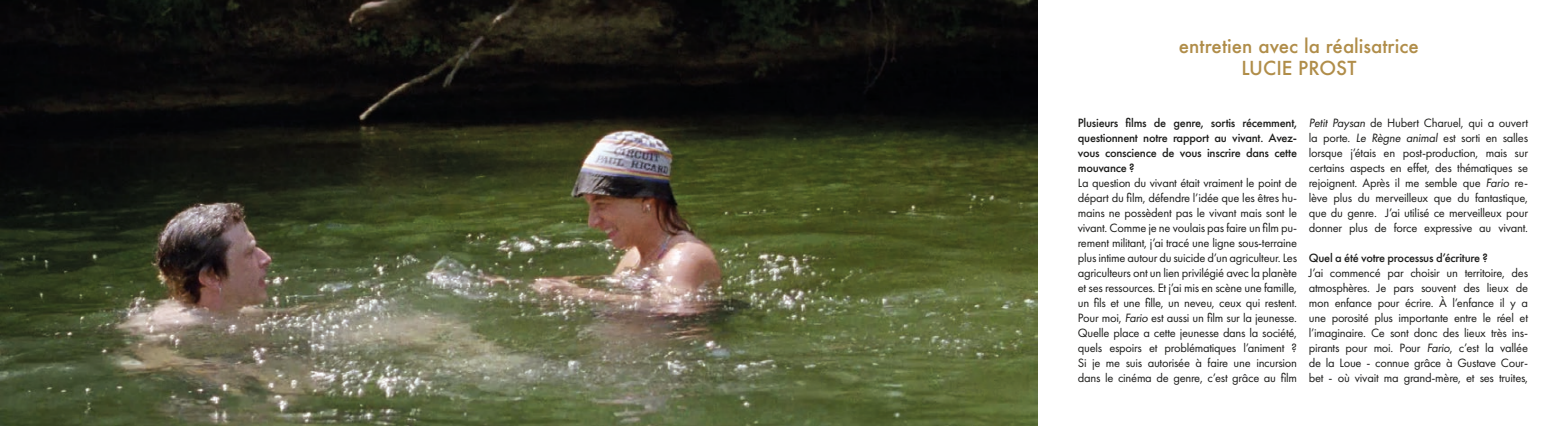
<style>
.page{position:relative;width:1560px;height:426px;background:#fff}
.page>*{position:absolute;margin:0;border:0;box-sizing:border-box;transform-origin:0 0}
.t1{font:500 18.75px/22.5px "Futura";color:#b08d49;text-align:center}
.t2{font:12.5px/15px "Futura PT";letter-spacing:-.02em;color:#1d1d1b;text-align:justify}
.t3{font:500 12.5px/15px "Futura PT";letter-spacing:-.02em;color:#1d1d1b;text-align:justify}
</style>
<div class="page">
<img style="left:0;top:0;width:1037px;height:425px">
<h1 class="t1" style="left:1178px;top:34px;width:241px">entretien avec la réalisatrice<br>LUCIE PROST</h1>
<p class="t3" style="left:1077px;top:115px;width:221px">Plusieurs films de genre, sortis récemment, questionnent notre rapport au vivant. Avez&shy;vous conscience de vous inscrire dans cette mouvance ?</p>
<p class="t2" style="left:1077px;top:175px;width:221px">La question du vivant était vraiment le point de départ du film, défendre l’idée que les êtres hu&shy;mains ne possèdent pas le vivant mais sont le vivant. Comme je ne voulais pas faire un film pu&shy;rement militant, j’ai tracé une ligne sous-terraine plus intime autour du suicide d’un agriculteur. Les agriculteurs ont un lien privilégié avec la planète et ses ressources. Et j’ai mis en scène une famille, un fils et une fille, un neveu, ceux qui restent.<br>Pour moi, Fario est aussi un film sur la jeunesse.<br>Quelle place a cette jeunesse dans la société, quels espoirs et problématiques l’animent ?<br>Si je me suis autorisée à faire une incursion dans le cinéma de genre, c’est grâce au film</p>
<p class="t2" style="left:1308px;top:115px;width:221px">Petit Paysan de Hubert Charuel, qui a ouvert la porte. Le Règne animal est sorti en salles lorsque j’étais en post-production, mais sur certains aspects en effet, des thématiques se rejoignent. Après il me semble que Fario re&shy;lève plus du merveilleux que du fantastique, que du genre. J’ai utilisé ce merveilleux pour donner plus de force expressive au vivant.</p>
<p class="t3" style="left:1308px;top:250px;width:180px">Quel a été votre processus d’écriture ?</p>
<p class="t2" style="left:1308px;top:265px;width:221px">J’ai commencé par choisir un territoire, des atmosphères. Je pars souvent des lieux de mon enfance pour écrire. À l’enfance il y a une porosité plus importante entre le réel et l’imaginaire. Ce sont donc des lieux très ins&shy;pirants pour moi. Pour Fario, c’est la vallée de la Loue - connue grâce à Gustave Cour&shy;bet - où vivait ma grand-mère, et ses truites,</p>
</div>
